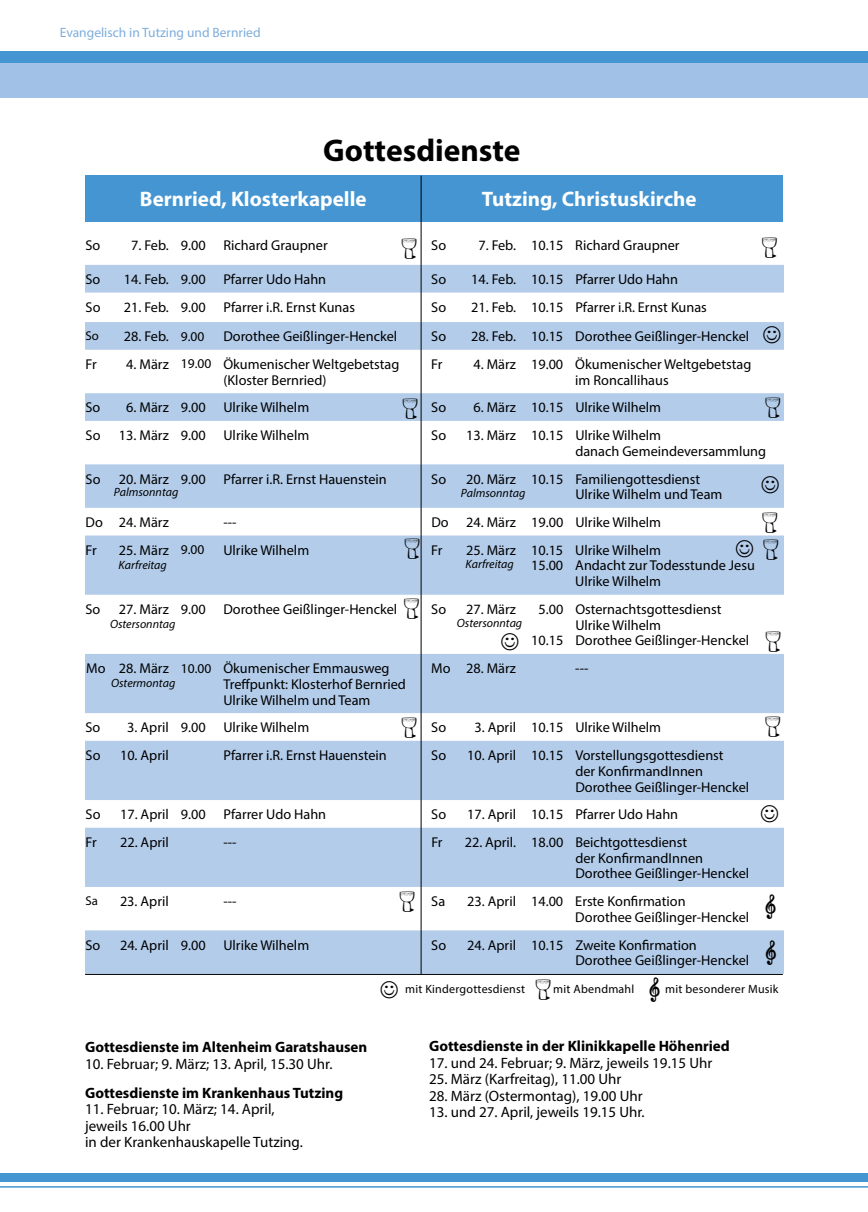
<style>
.page{position:relative;width:868px;height:1212px;background:#fff}
.page>*{position:absolute;margin:0;border:0;box-sizing:border-box;transform-origin:0 0}
.t1{font:700 31.5px "Myriad Pro";color:#000}
.t2{font:700 21px "Myriad Pro";color:#fff}
.t3{font:15px/16.5px "Myriad Pro";color:#000}
.t4{font:700 15px "Myriad Pro";color:#000}
.t5{font:14.25px/15.8px "Myriad Pro";color:#000}
.t6{font:13.5px "Myriad Pro";color:#7eaedd}
.t7{font:12.75px "Myriad Pro";color:#000}
.t8{font:italic 12px "Myriad Pro";color:#000}
.t9{font:12px "Myriad Pro";letter-spacing:.02em;color:#000}
.s1{font-size:13.5px}
</style>
<div class="page">
<svg style="left:85px;top:265px;width:699px;height:709px;fill:#b3ccea"></svg>
<div style="left:85px;top:176px;width:697px;height:46px;background:#4495d1"></div>
<hr style="left:420px;top:176px;width:1px;height:798px;background:#000">
<div style="left:0;top:51px;width:867px;height:21px;background:#4495d1"></div>
<div style="left:0;top:64px;width:867px;height:34px;background:#a1c1e6"></div>
<div style="left:0;top:1173px;width:867px;height:9px;background:#4495d1"></div>
<hr style="left:0;top:1186px;width:867px;height:1px;background:#4495d1">
<hr style="left:85px;top:974px;width:697px;height:1px;background:#000">
<svg style="left:403px;top:398px;width:14px;height:20px"></svg>
<svg style="left:765px;top:397px;width:15px;height:21px"></svg>
<svg style="left:765px;top:894px;width:10px;height:25px"></svg>
<svg style="left:763px;top:326px;width:17px;height:18px"></svg>
<svg style="left:402px;top:717px;width:14px;height:21px"></svg>
<svg style="left:735px;top:540px;width:18px;height:17px"></svg>
<svg style="left:760px;top:805px;width:17px;height:17px"></svg>
<svg style="left:762px;top:512px;width:15px;height:21px"></svg>
<svg style="left:400px;top:891px;width:14px;height:20px"></svg>
<svg style="left:405px;top:539px;width:14px;height:20px"></svg>
<svg style="left:763px;top:539px;width:15px;height:21px"></svg>
<svg style="left:404px;top:598px;width:15px;height:21px"></svg>
<svg style="left:766px;top:631px;width:14px;height:21px"></svg>
<svg style="left:765px;top:716px;width:15px;height:21px"></svg>
<svg style="left:765px;top:940px;width:10px;height:25px"></svg>
<svg style="left:761px;top:476px;width:17px;height:17px"></svg>
<svg style="left:501px;top:633px;width:17px;height:17px"></svg>
<p class="t6" style="left:60px;top:24px;width:202px">Evangelisch in Tutzing und Bernried</p>
<h1 class="t1" style="left:323px;top:130px;width:199px">Gottesdienste</h1>
<h2 class="t2" style="left:140px;top:185px;width:228px">Bernried, Klosterkapelle</h2>
<h2 class="t2" style="left:482px;top:185px;width:216px">Tutzing, Christuskirche</h2>
<p class="t5" style="left:85px;top:237px;width:16px">So</p>
<p class="t5" style="left:131px;top:237px;width:198px">7. Feb. 9.00 Richard Graupner</p>
<p class="t5" style="left:431px;top:237px;width:16px">So</p>
<p class="t5" style="left:478px;top:237px;width:203px">7. Feb. 10.15 Richard Graupner</p>
<p class="t5" style="left:85px;top:271px;width:16px">So</p>
<p class="t5" style="left:124px;top:271px;width:204px">14. Feb. 9.00 Pfarrer Udo Hahn</p>
<p class="t5" style="left:431px;top:271px;width:16px">So</p>
<p class="t5" style="left:471px;top:271px;width:208px">14. Feb. 10.15 Pfarrer Udo Hahn</p>
<p class="t5" style="left:85px;top:299px;width:16px">So</p>
<p class="t5" style="left:124px;top:299px;width:232px">21. Feb. 9.00 Pfarrer i.R. Ernst Kunas</p>
<p class="t5" style="left:431px;top:299px;width:16px">So</p>
<p class="t5" style="left:471px;top:299px;width:237px">21. Feb. 10.15 Pfarrer i.R. Ernst Kunas</p>
<p class="t7" style="left:85px;top:328px;width:15px">So</p>
<p class="t5" style="left:124px;top:328px;width:82px">28. Feb. <span class="s1">9.00</span></p>
<p class="t5" style="left:223px;top:328px;width:175px">Dorothee Geißlinger-Henckel</p>
<p class="t5" style="left:431px;top:328px;width:16px">So</p>
<p class="t5" style="left:471px;top:328px;width:279px">28. Feb. 10.15 Dorothee Geißlinger-Henckel</p>
<p class="t5" style="left:85px;top:356px;width:13px">Fr</p>
<p class="t5" style="left:223px;top:356px;width:177px;text-indent:-97px">4. März <span class="s1">19.00</span> Ökumenischer Weltgebetstag (Kloster Bernried)</p>
<p class="t5" style="left:431px;top:356px;width:13px">Fr</p>
<p class="t5" style="left:575px;top:356px;width:177px;text-indent:-102px">4. März 19.00 Ökumenischer Weltgebetstag im Roncallihaus</p>
<p class="t5" style="left:85px;top:399px;width:16px">So</p>
<p class="t5" style="left:126px;top:399px;width:184px">6. März 9.00 Ulrike Wilhelm</p>
<p class="t5" style="left:431px;top:399px;width:16px">So</p>
<p class="t5" style="left:473px;top:399px;width:189px">6. März 10.15 Ulrike Wilhelm</p>
<p class="t5" style="left:85px;top:427px;width:16px">So</p>
<p class="t5" style="left:119px;top:427px;width:192px">13. März 9.00 Ulrike Wilhelm</p>
<p class="t5" style="left:431px;top:427px;width:16px">So</p>
<p class="t5" style="left:575px;top:427px;width:192px;text-indent:-109px">13. März 10.15 Ulrike Wilhelm<br>danach Gemeindeversammlung</p>
<p class="t5" style="left:86px;top:471px;width:16px">So</p>
<p class="t5" style="left:119px;top:471px;width:269px">20. März 9.00 Pfarrer i.R. Ernst Hauenstein</p>
<p class="t5" style="left:431px;top:471px;width:16px">So</p>
<p class="t5" style="left:575px;top:471px;width:149px;text-indent:-109px">20. März 10.15 Familiengottesdienst<br>Ulrike Wilhelm und Team</p>
<p class="t5" style="left:86px;top:514px;width:85px">Do 24. März</p>
<p class="t5" style="left:223px;top:514px;width:15px">---</p>
<p class="t5" style="left:431px;top:514px;width:231px">Do 24. März 19.00 Ulrike Wilhelm</p>
<p class="t5" style="left:86px;top:542px;width:13px">Fr</p>
<p class="t5" style="left:119px;top:542px;width:87px">25. März <span class="s1">9.00</span></p>
<p class="t5" style="left:223px;top:542px;width:87px">Ulrike Wilhelm</p>
<p class="t5" style="left:431px;top:542px;width:13px">Fr</p>
<p class="t5" style="left:466px;top:542px;width:99px;text-align:right">25. März 10.15<br>15.00</p>
<p class="t5" style="left:575px;top:542px;width:181px">Ulrike Wilhelm<br>Andacht zur Todesstunde Jesu<br>Ulrike Wilhelm</p>
<p class="t5" style="left:85px;top:601px;width:16px">So</p>
<p class="t5" style="left:119px;top:601px;width:280px">27. März 9.00 Dorothee Geißlinger-Henckel</p>
<p class="t5" style="left:431px;top:601px;width:16px">So</p>
<p class="t5" style="left:466px;top:601px;width:51px">27. März</p>
<p class="t5" style="left:538px;top:601px;width:26px">5.00</p>
<p class="t5" style="left:531px;top:632px;width:34px">10.15</p>
<p class="t8" style="left:114px;top:484px;width:66px">Palmsonntag</p>
<p class="t8" style="left:461px;top:485px;width:66px">Palmsonntag</p>
<p class="t8" style="left:119px;top:557px;width:50px">Karfreitag</p>
<p class="t8" style="left:465px;top:556px;width:50px">Karfreitag</p>
<p class="t5" style="left:575px;top:601px;width:175px">Osternachtsgottesdienst<br>Ulrike Wilhelm<br>Dorothee Geißlinger-Henckel</p>
<p class="t8" style="left:110px;top:616px;width:67px">Ostersonntag</p>
<p class="t8" style="left:456px;top:615px;width:67px">Ostersonntag</p>
<p class="t5" style="left:223px;top:660px;width:184px;text-indent:-104px">28. März <span class="s1">10.00</span> Ökumenischer Emmausweg<br>Treffpunkt: Klosterhof Bernried<br>Ulrike Wilhelm und Team</p>
<p class="t5" style="left:431px;top:660px;width:86px">Mo 28. März</p>
<p class="t5" style="left:575px;top:660px;width:15px">---</p>
<p class="t5" style="left:86px;top:660px;width:21px">Mo</p>
<p class="t8" style="left:111px;top:675px;width:66px">Ostermontag</p>
<p class="t5" style="left:85px;top:719px;width:16px">So</p>
<p class="t5" style="left:127px;top:719px;width:183px">3. April 9.00 Ulrike Wilhelm</p>
<p class="t5" style="left:431px;top:719px;width:16px">So</p>
<p class="t5" style="left:474px;top:719px;width:188px">3. April 10.15 Ulrike Wilhelm</p>
<p class="t5" style="left:85px;top:747px;width:16px">So</p>
<p class="t5" style="left:120px;top:747px;width:50px">10. April</p>
<p class="t5" style="left:223px;top:747px;width:165px">Pfarrer i.R. Ernst Hauenstein</p>
<p class="t5" style="left:431px;top:747px;width:16px">So</p>
<p class="t5" style="left:575px;top:747px;width:175px;text-indent:-108px">10. April 10.15 Vorstellungsgottesdienst<br>der KonfirmandInnen<br>Dorothee Geißlinger-Henckel</p>
<p class="t5" style="left:86px;top:806px;width:16px">So</p>
<p class="t5" style="left:120px;top:806px;width:208px">17. April 9.00 Pfarrer Udo Hahn</p>
<p class="t5" style="left:431px;top:806px;width:16px">So</p>
<p class="t5" style="left:467px;top:806px;width:212px">17. April 10.15 Pfarrer Udo Hahn</p>
<p class="t5" style="left:86px;top:834px;width:13px">Fr</p>
<p class="t5" style="left:120px;top:834px;width:50px">22. April</p>
<p class="t5" style="left:223px;top:834px;width:15px">---</p>
<p class="t5" style="left:431px;top:834px;width:13px">Fr</p>
<p class="t5" style="left:575px;top:834px;width:175px;text-indent:-111px">22. April. 18.00 Beichtgottesdienst<br>der KonfirmandInnen<br>Dorothee Geißlinger-Henckel</p>
<p class="t7" style="left:85px;top:893px;width:14px">Sa</p>
<p class="t5" style="left:120px;top:893px;width:50px">23. April</p>
<p class="t5" style="left:223px;top:893px;width:15px">---</p>
<p class="t5" style="left:431px;top:893px;width:15px">Sa</p>
<p class="t5" style="left:575px;top:893px;width:175px;text-indent:-108px">23. April 14.00 Erste Konfirmation<br>Dorothee Geißlinger-Henckel</p>
<p class="t5" style="left:85px;top:937px;width:16px">So</p>
<p class="t5" style="left:120px;top:937px;width:191px">24. April 9.00 Ulrike Wilhelm</p>
<p class="t5" style="left:431px;top:937px;width:16px">So</p>
<p class="t5" style="left:575px;top:937px;width:175px;text-indent:-108px">24. April 10.15 Zweite Konfirmation<br>Dorothee Geißlinger-Henckel</p>
<p class="t4" style="left:85px;top:1037px;width:284px">Gottesdienste im Altenheim Garatshausen</p>
<p class="t3" style="left:85px;top:1055px;width:249px">10. Februar; 9. März; 13. April, 15.30 Uhr.</p>
<p class="t4" style="left:85px;top:1083px;width:259px">Gottesdienste im Krankenhaus Tutzing</p>
<p class="t3" style="left:85px;top:1101px;width:219px">11. Februar; 10. März; 14. April, jeweils 16.00 Uhr<br>in der Krankenhauskapelle Tutzing.</p>
<p class="t9" style="left:405px;top:982px;width:121px">mit Kindergottesdienst</p>
<p class="t9" style="left:553px;top:982px;width:83px">mit Abendmahl</p>
<p class="t9" style="left:665px;top:982px;width:115px">mit besonderer Musik</p>
<p class="t4" style="left:429px;top:1036px;width:302px">Gottesdienste in der Klinikkapelle Höhenried</p>
<p class="t3" style="left:429px;top:1054px;width:285px">17. und 24. Februar; 9. März, jeweils 19.15 Uhr</p>
<p class="t3" style="left:429px;top:1071px;width:194px">25. März (Karfreitag), 11.00 Uhr</p>
<p class="t3" style="left:429px;top:1087px;width:215px">28. März (Ostermontag), 19.00 Uhr</p>
<p class="t3" style="left:429px;top:1104px;width:217px">13. und 27. April, jeweils 19.15 Uhr.</p>
</div>
